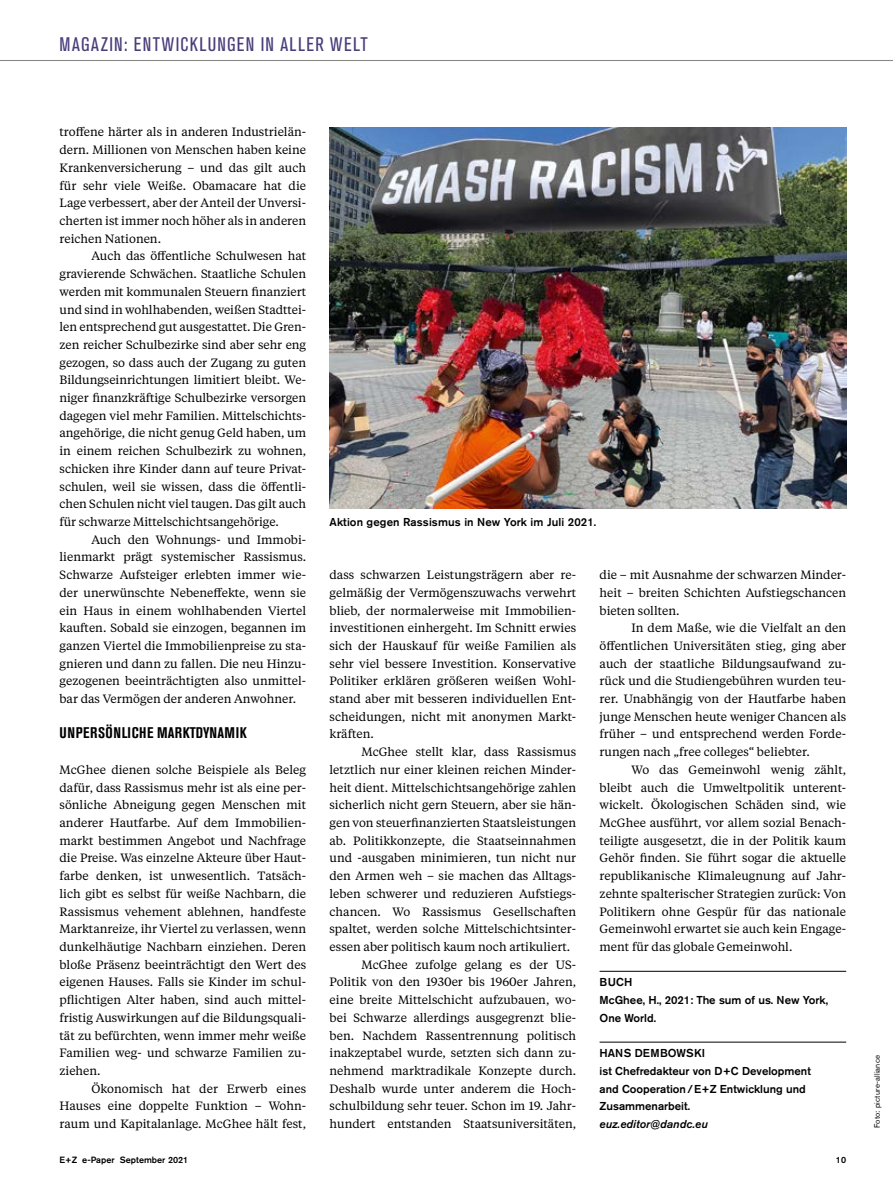
<style>
.page{position:relative;width:893px;height:1191px;background:#fff}
.page>*{position:absolute;margin:0;border:0;box-sizing:border-box;transform-origin:0 0}
.t1{font:condensed 19.5px "Akzidenz Grotesk BE";letter-spacing:.07em;color:#4a3d7a}
.t2{font:700 condensed 15.3px "Akzidenz Grotesk BE";letter-spacing:.035em;color:#000}
.t3{font:12px/17.7px "Tiempos Text";color:#000;text-align:justify}
.t4{font:500 11.4px/17.7px "Akzidenz Grotesk BE";color:#000}
.t5{font:italic 500 11.4px "Akzidenz Grotesk BE";color:#000}
.t6{font:500 9px "Akzidenz Grotesk BE";color:#000}
.t7{font:7.8px "Akzidenz Grotesk BE";letter-spacing:.02em;color:#000}
</style>
<div class="page">
<hr style="left:0;top:60px;width:893px;height:1px;background:#878786">
<hr style="left:600px;top:971px;width:246px;height:1px;background:#000">
<hr style="left:600px;top:1041px;width:246px;height:1px;background:#000">
<img style="left:330px;top:128px;width:516px;height:380px">
<h1 class="t1" style="left:60px;top:33px;width:310px">MAGAZIN: ENTWICKLUNGEN IN ALLER WELT</h1>
<p class="t3" style="left:60px;top:123px;width:248px">troffene härter als in anderen Industrielän&shy;dern. Millionen von Menschen haben keine Krankenversicherung – und das gilt auch für sehr viele Weiße. Obamacare hat die Lage verbessert, aber der Anteil der Unversi&shy;cherten ist immer noch höher als in anderen reichen Nationen.</p>
<p class="t3" style="left:60px;top:247px;width:248px;text-indent:32px">Auch das öffentliche Schulwesen hat gravierende Schwächen. Staatliche Schulen werden mit kommunalen Steuern finanziert und sind in wohlhabenden, weißen Stadttei&shy;len entsprechend gut ausgestattet. Die Gren&shy;zen reicher Schulbezirke sind aber sehr eng gezogen, so dass auch der Zugang zu guten Bildungseinrichtungen limitiert bleibt. We&shy;niger finanzkräftige Schulbezirke versorgen dagegen viel mehr Familien. Mittelschichts&shy;angehörige, die nicht genug Geld haben, um in einem reichen Schulbezirk zu wohnen, schicken ihre Kinder dann auf teure Privat&shy;schulen, weil sie wissen, dass die öffentli&shy;chen Schulen nicht viel taugen. Das gilt auch für schwarze Mittelschichtsangehörige.</p>
<p class="t3" style="left:60px;top:530px;width:248px;text-indent:32px">Auch den Wohnungs- und Immobi&shy;lienmarkt prägt systemischer Rassismus.<br>Schwarze Aufsteiger erlebten immer wie&shy;der unerwünschte Nebeneffekte, wenn sie ein Haus in einem wohlhabenden Viertel kauften. Sobald sie einzogen, begannen im ganzen Viertel die Immobilienpreise zu sta&shy;gnieren und dann zu fallen. Die neu Hinzu&shy;gezogenen beeinträchtigten also unmittel&shy;bar das Vermögen der anderen Anwohner.</p>
<p class="t2" style="left:60px;top:724px;width:189px">UNPERSÖNLICHE MARKTDYNAMIK</p>
<p class="t3" style="left:60px;top:760px;width:248px">McGhee dienen solche Beispiele als Beleg dafür, dass Rassismus mehr ist als eine per&shy;sönliche Abneigung gegen Menschen mit anderer Hautfarbe. Auf dem Immobilien&shy;markt bestimmen Angebot und Nachfrage die Preise. Was einzelne Akteure über Haut&shy;farbe denken, ist unwesentlich. Tatsäch&shy;lich gibt es selbst für weiße Nachbarn, die Rassismus vehement ablehnen, handfeste Marktanreize, ihr Viertel zu verlassen, wenn dunkelhäutige Nachbarn einziehen. Deren bloße Präsenz beeinträchtigt den Wert des eigenen Hauses. Falls sie Kinder im schul&shy;pflichtigen Alter haben, sind auch mittel&shy;fristig Auswirkungen auf die Bildungsquali&shy;tät zu befürchten, wenn immer mehr weiße Familien weg- und schwarze Familien zu&shy;ziehen.</p>
<p class="t3" style="left:60px;top:1079px;width:248px;text-indent:32px">Ökonomisch hat der Erwerb eines Hauses eine doppelte Funktion – Wohn&shy;raum und Kapitalanlage. McGhee hält fest,</p>
<p class="t4" style="left:330px;top:513px;width:268px">Aktion gegen Rassismus in New York im Juli 2021.</p>
<p class="t3" style="left:330px;top:565px;width:248px">dass schwarzen Leistungsträgern aber re&shy;gelmäßig der Vermögenszuwachs verwehrt blieb, der normalerweise mit Immobilien&shy;investitionen einhergeht. Im Schnitt erwies sich der Hauskauf für weiße Familien als sehr viel bessere Investition. Konservative Politiker erklären größeren weißen Wohl&shy;stand aber mit besseren individuellen Ent&shy;scheidungen, nicht mit anonymen Markt&shy;kräften.</p>
<p class="t3" style="left:361px;top:742px;width:216px">McGhee stellt klar, dass Rassismus</p>
<p class="t3" style="left:330px;top:760px;width:248px">letztlich nur einer kleinen reichen Minder-</p>
<p class="t3" style="left:330px;top:778px;width:248px">heit dient. Mittelschichtsangehörige zahlen</p>
<p class="t3" style="left:330px;top:795px;width:248px">sicherlich nicht gern Steuern, aber sie hän-</p>
<p class="t3" style="left:330px;top:813px;width:248px">gen von steuerfinanzierten Staatsleistungen</p>
<p class="t3" style="left:330px;top:831px;width:248px">ab. Politikkonzepte, die Staatseinnahmen</p>
<p class="t3" style="left:330px;top:848px;width:248px">und -ausgaben minimieren, tun nicht nur</p>
<p class="t3" style="left:330px;top:866px;width:248px">den Armen weh – sie machen das Alltags-</p>
<p class="t3" style="left:330px;top:884px;width:248px">leben schwerer und reduzieren Aufstiegs-</p>
<p class="t3" style="left:330px;top:902px;width:248px">chancen. Wo Rassismus Gesellschaften</p>
<p class="t3" style="left:330px;top:919px;width:248px">spaltet, werden solche Mittelschichtsinter-</p>
<p class="t3" style="left:330px;top:937px;width:242px">essen aber politisch kaum noch artikuliert.</p>
<p class="t3" style="left:361px;top:955px;width:216px">McGhee zufolge gelang es der US-</p>
<p class="t3" style="left:330px;top:972px;width:248px">Politik von den 1930er bis 1960er Jahren,</p>
<p class="t3" style="left:330px;top:990px;width:248px">eine breite Mittelschicht aufzubauen, wo-</p>
<p class="t3" style="left:330px;top:1008px;width:248px">bei Schwarze allerdings ausgegrenzt blie-</p>
<p class="t3" style="left:330px;top:1025px;width:248px">ben. Nachdem Rassentrennung politisch</p>
<p class="t3" style="left:330px;top:1043px;width:248px">inakzeptabel wurde, setzten sich dann zu-</p>
<p class="t3" style="left:330px;top:1061px;width:248px">nehmend marktradikale Konzepte durch.</p>
<p class="t3" style="left:330px;top:1079px;width:248px">Deshalb wurde unter anderem die Hoch-</p>
<p class="t3" style="left:330px;top:1096px;width:248px">schulbildung sehr teuer. Schon im 19. Jahr-</p>
<p class="t3" style="left:330px;top:1114px;width:248px">hundert entstanden Staatsuniversitäten,</p>
<p class="t3" style="left:600px;top:565px;width:248px">die – mit Ausnahme der schwarzen Minder&shy;heit – breiten Schichten Aufstiegschancen bieten sollten.</p>
<p class="t3" style="left:600px;top:618px;width:248px;text-indent:32px">In dem Maße, wie die Vielfalt an den öffentlichen Universitäten stieg, ging aber auch der staatliche Bildungsaufwand zu&shy;rück und die Studiengebühren wurden teu&shy;rer. Unabhängig von der Hautfarbe haben junge Menschen heute weniger Chancen als früher – und entsprechend werden Forde&shy;rungen nach „free colleges“ beliebter.</p>
<p class="t3" style="left:600px;top:760px;width:248px;text-indent:32px">Wo das Gemeinwohl wenig zählt, bleibt auch die Umweltpolitik unterent&shy;wickelt. Ökologischen Schäden sind, wie McGhee ausführt, vor allem sozial Benach&shy;teiligte ausgesetzt, die in der Politik kaum Gehör finden. Sie führt sogar die aktuelle republikanische Klimaleugnung auf Jahr&shy;zehnte spalterischer Strategien zurück: Von Politikern ohne Gespür für das nationale Gemeinwohl erwartet sie auch kein Engage&shy;ment für das globale Gemeinwohl.</p>
<p class="t4" style="left:600px;top:973px;width:230px">BUCH<br>McGhee, H., 2021: The sum of us. New York,<br>One World.</p>
<p class="t4" style="left:600px;top:1044px;width:213px">HANS DEMBOWSKI<br>ist Chefredakteur von D+C Development and Cooperation/E+Z Entwicklung und<br>Zusammenarbeit.</p>
<p class="t5" style="left:600px;top:1117px;width:110px">euz.editor@dandc.eu</p>
<p class="t6" style="left:60px;top:1154px;width:130px">E+Z e-Paper September 2021</p>
<p class="t6" style="left:836px;top:1154px;width:12px">10</p>
<p class="t7" style="left:872px;top:1128px;width:74px;rotate:-90deg">Foto: picture-alliance</p>
</div>
